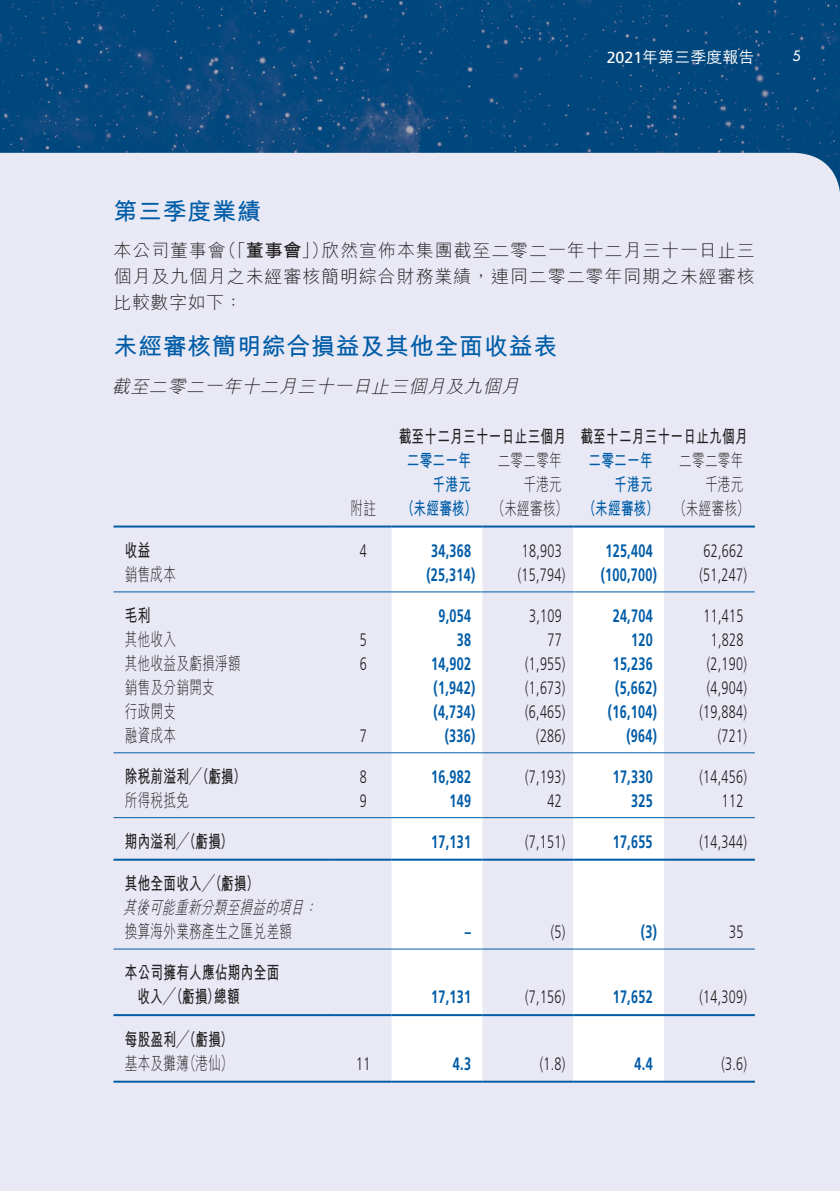
<style>
.page{position:relative;width:840px;height:1191px;background:#fff}
.page>*{position:absolute;margin:0;border:0;box-sizing:border-box;transform-origin:0 0}
.t1{font:700 24px "M Hei HK";letter-spacing:.03em;color:#005ca7}
.t2{font:300 18px "Frutiger LT Std";letter-spacing:.02em;color:#231f20;scale:.7 1}
.t3{font:700 18px "Frutiger LT Std";letter-spacing:.02em;color:#005ca7;scale:.7 1}
.t4{font:700 18px/24px "M Hei HK";letter-spacing:.02em;color:#231f20;scale:.7 1}
.t5{font:300 18px/26px "M Hei HK";letter-spacing:.02em;color:#231f20;text-align:justify}
.t6{font:300 18px "M Hei HK";letter-spacing:.02em;color:#231f20;scale:.7 1}
.t7{font:700 18px "M Hei HK";letter-spacing:.02em;color:#005ca7;scale:.7 1}
.t8{font:italic 300 18px "M Hei HK";color:#231f20}
.t9{font:italic 300 18px "M Hei HK";color:#231f20;scale:.7 1}
.t10{font:500 16px "M Hei HK";color:#fff}
.t11{font:500 14px "Futura Std";color:#fff}
.s1{font-family:"Frutiger LT Std";font-weight:400}
.s2{font-weight:700}
.s3{font-weight:300;color:#231f20}
</style>
<div class="page">
<div style="left:0;top:13px;width:839px;height:1178px;background:#e8e9f5"></div>
<svg style="left:0;top:0;width:839px;height:187px;fill:#00487e"></svg>
<svg style="left:391px;top:527px;width:272px;height:553px;fill:#fff"></svg>
<hr style="left:113px;top:525px;width:221px;height:2px;background:#005ca7">
<hr style="left:334px;top:525px;width:57px;height:2px;background:#005ca7">
<hr style="left:391px;top:525px;width:91px;height:2px;background:#005ca7">
<hr style="left:482px;top:525px;width:91px;height:2px;background:#005ca7">
<hr style="left:573px;top:525px;width:90px;height:2px;background:#005ca7">
<hr style="left:663px;top:525px;width:91px;height:2px;background:#005ca7">
<hr style="left:113px;top:591px;width:221px;height:1px;background:#005ca7">
<hr style="left:334px;top:591px;width:57px;height:1px;background:#005ca7">
<hr style="left:391px;top:591px;width:91px;height:1px;background:#005ca7">
<hr style="left:482px;top:591px;width:91px;height:1px;background:#005ca7">
<hr style="left:573px;top:591px;width:90px;height:1px;background:#005ca7">
<hr style="left:663px;top:591px;width:91px;height:1px;background:#005ca7">
<hr style="left:113px;top:752px;width:221px;height:1px;background:#005ca7">
<hr style="left:334px;top:752px;width:57px;height:1px;background:#005ca7">
<hr style="left:391px;top:752px;width:91px;height:1px;background:#005ca7">
<hr style="left:482px;top:752px;width:91px;height:1px;background:#005ca7">
<hr style="left:573px;top:752px;width:90px;height:1px;background:#005ca7">
<hr style="left:663px;top:752px;width:91px;height:1px;background:#005ca7">
<hr style="left:113px;top:817px;width:221px;height:1px;background:#005ca7">
<hr style="left:334px;top:817px;width:57px;height:1px;background:#005ca7">
<hr style="left:391px;top:817px;width:91px;height:1px;background:#005ca7">
<hr style="left:482px;top:817px;width:91px;height:1px;background:#005ca7">
<hr style="left:573px;top:817px;width:90px;height:1px;background:#005ca7">
<hr style="left:663px;top:817px;width:91px;height:1px;background:#005ca7">
<hr style="left:113px;top:858px;width:221px;height:2px;background:#005ca7">
<hr style="left:334px;top:858px;width:57px;height:2px;background:#005ca7">
<hr style="left:391px;top:858px;width:91px;height:2px;background:#005ca7">
<hr style="left:482px;top:858px;width:91px;height:2px;background:#005ca7">
<hr style="left:573px;top:858px;width:90px;height:2px;background:#005ca7">
<hr style="left:663px;top:858px;width:91px;height:2px;background:#005ca7">
<hr style="left:113px;top:948px;width:221px;height:1px;background:#005ca7">
<hr style="left:334px;top:948px;width:57px;height:1px;background:#005ca7">
<hr style="left:391px;top:948px;width:91px;height:1px;background:#005ca7">
<hr style="left:482px;top:948px;width:91px;height:1px;background:#005ca7">
<hr style="left:573px;top:948px;width:90px;height:1px;background:#005ca7">
<hr style="left:663px;top:948px;width:91px;height:1px;background:#005ca7">
<hr style="left:113px;top:1014px;width:221px;height:2px;background:#005ca7">
<hr style="left:334px;top:1014px;width:57px;height:2px;background:#005ca7">
<hr style="left:391px;top:1014px;width:91px;height:2px;background:#005ca7">
<hr style="left:482px;top:1014px;width:91px;height:2px;background:#005ca7">
<hr style="left:573px;top:1014px;width:90px;height:2px;background:#005ca7">
<hr style="left:663px;top:1014px;width:91px;height:2px;background:#005ca7">
<hr style="left:113px;top:1080px;width:221px;height:2px;background:#005ca7">
<hr style="left:334px;top:1080px;width:57px;height:2px;background:#005ca7">
<hr style="left:391px;top:1080px;width:91px;height:2px;background:#005ca7">
<hr style="left:482px;top:1080px;width:91px;height:2px;background:#005ca7">
<hr style="left:573px;top:1080px;width:90px;height:2px;background:#005ca7">
<hr style="left:663px;top:1080px;width:91px;height:2px;background:#005ca7">
<p class="t10" style="left:606px;top:46px;width:149px"><span class="s1">2021</span>年第三季度報告</p>
<p class="t11" style="left:792px;top:47px;width:10px">5</p>
<h1 class="t1" style="left:113px;top:194px;width:149px">第三季度業績</h1>
<p class="t5" style="left:113px;top:237px;width:642px">本公司董事會（「<span class="s2">董事會</span>」）欣然宣佈本集團截至二零二一年十二月三十一日止三個月及九個月之未經審核簡明綜合財務業績，連同二零二零年同期之未經審核比較數字如下：</p>
<h1 class="t1" style="left:113px;top:329px;width:445px">未經審核簡明綜合損益及其他全面收益表</h1>
<p class="t8" style="left:112px;top:373px;width:414px">截至二零二一年十二月三十一日止三個月及九個月</p>
<p class="t4" style="left:398px;top:423px;width:499px">截至十二月三十一日止三個月 截至十二月三十一日止九個月</p>
<p class="t7" style="left:406px;top:447px;width:93px">二零二一年</p>
<p class="t6" style="left:497px;top:447px;width:93px">二零二零年</p>
<p class="t7" style="left:588px;top:447px;width:93px">二零二一年</p>
<p class="t6" style="left:679px;top:447px;width:93px">二零二零年</p>
<p class="t7" style="left:432px;top:471px;width:56px">千港元</p>
<p class="t6" style="left:523px;top:471px;width:56px">千港元</p>
<p class="t7" style="left:614px;top:471px;width:56px">千港元</p>
<p class="t6" style="left:704px;top:471px;width:56px">千港元</p>
<p class="t6" style="left:350px;top:495px;width:38px">附註</p>
<p class="t7" style="left:401px;top:495px;width:497px">（未經審核） <span class="s3">（未經審核）</span> （未經審核） <span class="s3">（未經審核）</span></p>
<p class="t4" style="left:125px;top:537px;width:38px">收益</p>
<p class="t2" style="left:359px;top:541px;width:12px">4</p>
<p class="t3" style="left:431px;top:540px;width:59px">34,368</p>
<p class="t2" style="left:521px;top:541px;width:59px">18,903</p>
<p class="t3" style="left:605px;top:540px;width:69px">125,404</p>
<p class="t2" style="left:703px;top:541px;width:59px">62,662</p>
<p class="t6" style="left:125px;top:562px;width:75px">銷售成本</p>
<p class="t3" style="left:426px;top:564px;width:71px">(25,314)</p>
<p class="t2" style="left:517px;top:565px;width:69px">(15,794)</p>
<p class="t3" style="left:600px;top:564px;width:82px">(100,700)</p>
<p class="t2" style="left:699px;top:565px;width:69px">(51,247)</p>
<p class="t4" style="left:125px;top:602px;width:38px">毛利</p>
<p class="t3" style="left:438px;top:605px;width:48px">9,054</p>
<p class="t2" style="left:529px;top:606px;width:48px">3,109</p>
<p class="t3" style="left:612px;top:605px;width:59px">24,704</p>
<p class="t2" style="left:703px;top:606px;width:59px">11,415</p>
<p class="t6" style="left:125px;top:627px;width:75px">其他收入</p>
<p class="t2" style="left:359px;top:629px;width:12px">5</p>
<p class="t3" style="left:456px;top:629px;width:22px">38</p>
<p class="t2" style="left:547px;top:629px;width:22px">77</p>
<p class="t3" style="left:630px;top:629px;width:32px">120</p>
<p class="t2" style="left:710px;top:629px;width:48px">1,828</p>
<p class="t6" style="left:125px;top:651px;width:167px">其他收益及虧損淨額</p>
<p class="t2" style="left:359px;top:653px;width:12px">6</p>
<p class="t3" style="left:431px;top:653px;width:59px">14,902</p>
<p class="t2" style="left:525px;top:653px;width:59px">(1,955)</p>
<p class="t3" style="left:612px;top:653px;width:59px">15,236</p>
<p class="t2" style="left:706px;top:653px;width:59px">(2,190)</p>
<p class="t6" style="left:125px;top:675px;width:130px">銷售及分銷開支</p>
<p class="t3" style="left:433px;top:677px;width:61px">(1,942)</p>
<p class="t2" style="left:525px;top:677px;width:59px">(1,673)</p>
<p class="t3" style="left:615px;top:677px;width:61px">(5,662)</p>
<p class="t2" style="left:706px;top:677px;width:59px">(4,904)</p>
<p class="t6" style="left:125px;top:699px;width:75px">行政開支</p>
<p class="t3" style="left:433px;top:701px;width:61px">(4,734)</p>
<p class="t2" style="left:525px;top:701px;width:59px">(6,465)</p>
<p class="t3" style="left:607px;top:701px;width:71px">(16,104)</p>
<p class="t2" style="left:699px;top:701px;width:69px">(19,884)</p>
<p class="t6" style="left:125px;top:723px;width:75px">融資成本</p>
<p class="t2" style="left:359px;top:725px;width:12px">7</p>
<p class="t3" style="left:444px;top:725px;width:45px">(336)</p>
<p class="t2" style="left:536px;top:725px;width:43px">(286)</p>
<p class="t3" style="left:626px;top:725px;width:45px">(964)</p>
<p class="t2" style="left:717px;top:725px;width:43px">(721)</p>
<p class="t4" style="left:125px;top:763px;width:174px">除稅前溢利╱（虧損）</p>
<p class="t2" style="left:359px;top:766px;width:12px">8</p>
<p class="t3" style="left:431px;top:766px;width:59px">16,982</p>
<p class="t2" style="left:525px;top:766px;width:59px">(7,193)</p>
<p class="t3" style="left:612px;top:766px;width:59px">17,330</p>
<p class="t2" style="left:699px;top:766px;width:69px">(14,456)</p>
<p class="t6" style="left:125px;top:787px;width:93px">所得稅抵免</p>
<p class="t2" style="left:359px;top:790px;width:12px">9</p>
<p class="t3" style="left:449px;top:790px;width:32px">149</p>
<p class="t2" style="left:547px;top:790px;width:22px">42</p>
<p class="t3" style="left:630px;top:790px;width:32px">325</p>
<p class="t2" style="left:721px;top:790px;width:32px">112</p>
<p class="t4" style="left:125px;top:828px;width:156px">期內溢利╱（虧損）</p>
<p class="t3" style="left:431px;top:831px;width:59px">17,131</p>
<p class="t2" style="left:525px;top:831px;width:59px">(7,151)</p>
<p class="t3" style="left:612px;top:831px;width:59px">17,655</p>
<p class="t2" style="left:699px;top:831px;width:69px">(14,344)</p>
<p class="t4" style="left:125px;top:870px;width:192px">其他全面收入╱（虧損）</p>
<p class="t9" style="left:123px;top:895px;width:285px">其後可能重新分類至損益的項目：</p>
<p class="t6" style="left:125px;top:919px;width:240px">換算海外業務產生之匯兌差額</p>
<p class="t3" style="left:464px;top:921px;width:11px">–</p>
<p class="t2" style="left:550px;top:922px;width:22px">(5)</p>
<p class="t3" style="left:640px;top:921px;width:24px">(3)</p>
<p class="t2" style="left:728px;top:922px;width:22px">35</p>
<p class="t4" style="left:137px;top:959px;width:204px;text-indent:-12px">本公司擁有人應佔期內全面收入╱（虧損）總額</p>
<p class="t3" style="left:431px;top:986px;width:59px">17,131</p>
<p class="t2" style="left:525px;top:987px;width:59px">(7,156)</p>
<p class="t3" style="left:612px;top:986px;width:59px">17,652</p>
<p class="t2" style="left:699px;top:987px;width:69px">(14,309)</p>
<p class="t4" style="left:125px;top:1026px;width:156px">每股盈利╱（虧損）</p>
<p class="t6" style="left:125px;top:1050px;width:155px">基本及攤薄（港仙）</p>
<p class="t2" style="left:356px;top:1053px;width:22px">11</p>
<p class="t3" style="left:452px;top:1053px;width:27px">4.3</p>
<p class="t2" style="left:539px;top:1053px;width:38px">(1.8)</p>
<p class="t3" style="left:634px;top:1053px;width:27px">4.4</p>
<p class="t2" style="left:721px;top:1053px;width:38px">(3.6)</p>
</div>
